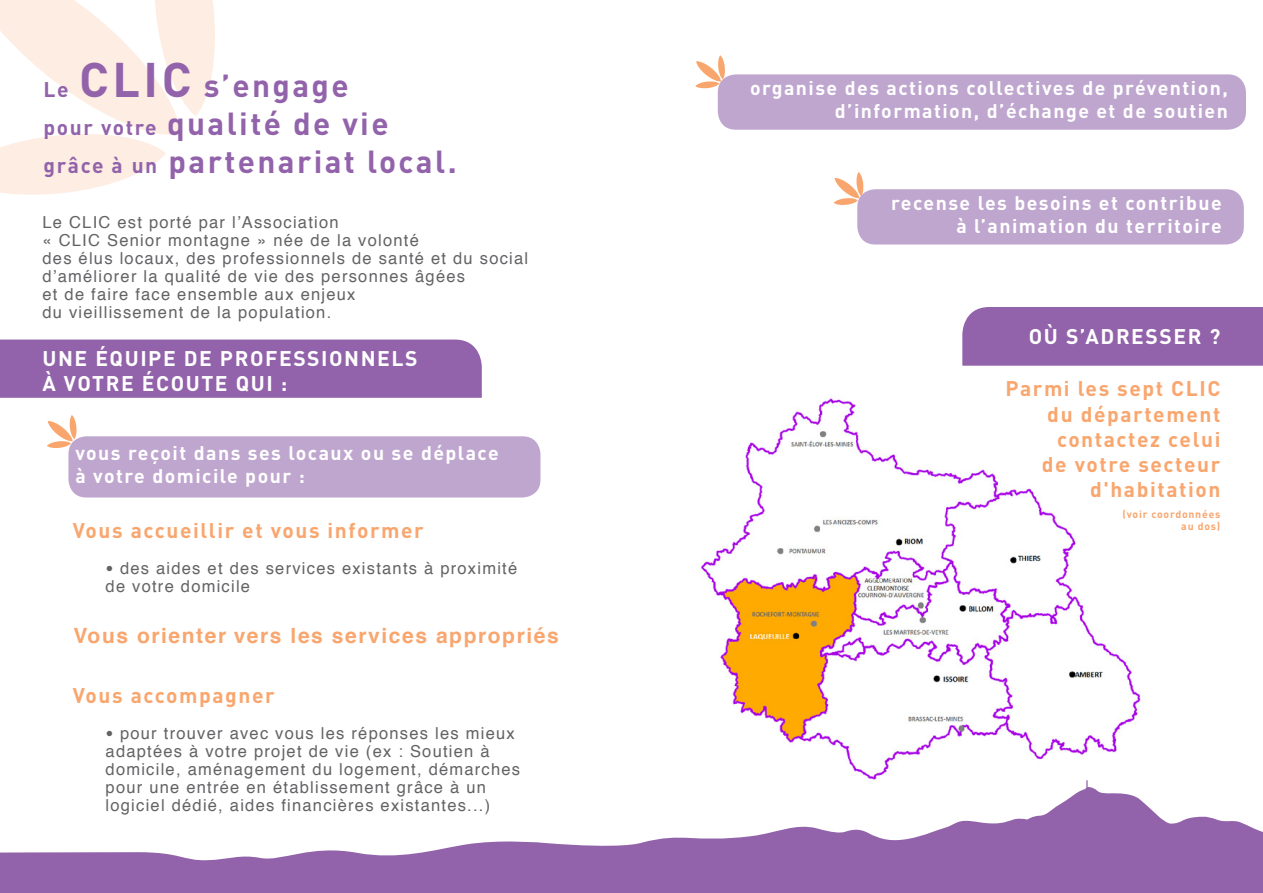
<style>
.page{position:relative;width:1263px;height:893px;background:#fff}
.page>*{position:absolute;margin:0;border:0;box-sizing:border-box;transform-origin:0 0}
.t1{font:700 31.5px "DIN";letter-spacing:.075em;color:#9263aa}
.t2{font:700 21px/25.2px "DIN";letter-spacing:.075em;color:#f9a66e;text-align:right}
.t3{font:700 21px "DIN";letter-spacing:.075em;color:#fff}
.t4{font:700 21px "Helvetica";letter-spacing:.075em;color:#f9a66e}
.t5{font:700 21px "DIN";color:#9263aa}
.t6{font:700 19.5px/23.4px "DIN";letter-spacing:.075em;color:#fff;text-align:right}
.t7{font:16.5px/18px "Helvetica";letter-spacing:.075em;color:#636366}
.t8{font:700 10.5px "DIN";letter-spacing:.075em;color:#f9a66e}
.s1{font-size:48px}
.s2{font-size:21px}
.s3{font-family:"DIN";font-weight:700}
</style>
<div class="page">
<svg style="left:0;top:0;width:215px;height:195px"></svg>
<img style="left:701px;top:398px;width:440px;height:377px">
<div style="left:718px;top:74px;width:528px;height:56px;background:#bfa6cf;border-radius:18px"></div>
<div style="left:962px;top:307px;width:301px;height:59px;background:#9263aa"></div>
<div style="left:0;top:340px;width:482px;height:58px;background:#9263aa"></div>
<svg style="left:0;top:780px;width:1263px;height:113px"></svg>
<svg style="left:695px;top:55px;width:30px;height:34px"></svg>
<div style="left:68px;top:436px;width:472px;height:61px;background:#bfa6cf;border-radius:18px"></div>
<svg style="left:47px;top:415px;width:30px;height:33px"></svg>
<div style="left:857px;top:189px;width:387px;height:55px;background:#bfa6cf;border-radius:18px"></div>
<svg style="left:834px;top:172px;width:30px;height:33px"></svg>
<p class="t1" style="left:79px;top:65px;width:271px"><span class="s1">CLIC</span> s’engage</p>
<p class="t1" style="left:44px;top:103px;width:346px"><span class="s2">pour votre</span> qualité de vie</p>
<p class="t1" style="left:44px;top:141px;width:415px"><span class="s2">grâce à un</span> partenariat local.</p>
<p class="t5" style="left:44px;top:76px;width:27px">Le</p>
<p class="t7" style="left:43px;top:213px;width:487px">Le CLIC est porté par l’Association<br>« CLIC Senior montagne » née de la volonté<br>des élus locaux, des professionnels de santé et du social d’améliorer la qualité de vie des personnes âgées<br>et de faire face ensemble aux enjeux<br>du vieillissement de la population.</p>
<p class="t3" style="left:43px;top:345px;width:377px">UNE ÉQUIPE DE PROFESSIONNELS</p>
<p class="t3" style="left:43px;top:370px;width:246px">À VOTRE ÉCOUTE QUI :</p>
<p class="t6" style="left:75px;top:440px;width:425px">vous reçoit dans ses locaux ou se déplace</p>
<p class="t6" style="left:75px;top:464px;width:231px">à votre domicile pour :</p>
<p class="t2" style="left:73px;top:517px;width:352px">Vous accueillir et vous informer</p>
<p class="t7" style="left:106px;top:559px;width:413px"><span class="s3">•</span> des aides et des services existants à proximité</p>
<p class="t7" style="left:106px;top:577px;width:146px">de votre domicile</p>
<p class="t4" style="left:74px;top:618px;width:487px">Vous orienter vers les services appropriés</p>
<p class="t2" style="left:73px;top:682px;width:203px">Vous accompagner</p>
<p class="t7" style="left:106px;top:724px;width:416px"><span class="s3">•</span> pour trouver avec vous les réponses les mieux adaptées à votre projet de vie (ex : Soutien à domicile, aménagement du logement, démarches pour une entrée en établissement grâce à un logiciel dédié, aides financières existantes...)</p>
<p class="t6" style="left:750px;top:75px;width:479px">organise des actions collectives de prévention, d’information, d’échange et de soutien</p>
<p class="t6" style="left:891px;top:190px;width:332px">recense les besoins et contribue</p>
<p class="t6" style="left:956px;top:214px;width:267px">à l’animation du territoire</p>
<p class="t3" style="left:1029px;top:322px;width:193px">OÙ S’ADRESSER ?</p>
<p class="t2" style="left:1005px;top:375px;width:216px">Parmi les sept CLIC du département contactez celui<br>de votre secteur d'habitation</p>
<p class="t8" style="left:1122px;top:507px;width:100px">(voir coordonnées</p>
<p class="t8" style="left:1181px;top:519px;width:41px">au dos)</p>
</div>
